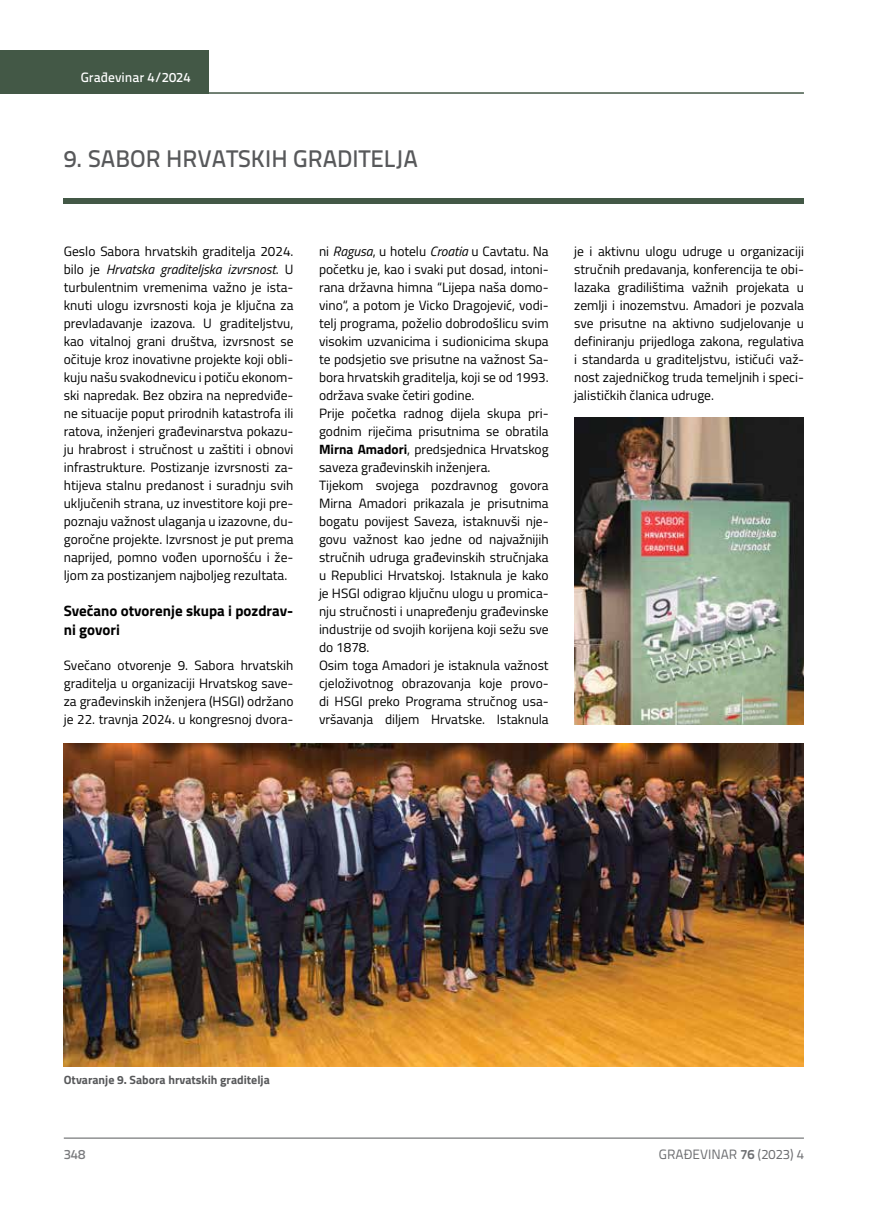
<style>
.page{position:relative;width:872px;height:1212px;background:#fff}
.page>*{position:absolute;margin:0;border:0;box-sizing:border-box;transform-origin:0 0}
.t1{font:500 24px "Titillium Text 22 L";color:#58595b}
.t2{font:700 15px/19.5px "Titillium";color:#000}
.t3{font:13.5px/18px "Titillium";color:#000;text-align:justify}
.t4{font:13.5px "Titillium Text 22 L";color:#6d6e71}
.t5{font:500 13.5px "Titillium Text 22 L";color:#fff}
.t6{font:500 13.5px "Titillium Text 22 L";color:#797a7d}
.t7{font:700 12px "Titillium";color:#58595b}
.s1{font-style:italic}
.s2{font-weight:700}
</style>
<div class="page">
<hr style="left:64px;top:1138px;width:740px;height:1px;background:#58595b">
<div style="left:0;top:50px;width:208px;height:44px;background:#435846"></div>
<hr style="left:0;top:92px;width:804px;height:2px;background:#435846">
<div style="left:64px;top:198px;width:740px;height:5px;background:#435846"></div>
<img style="left:64px;top:744px;width:740px;height:322px">
<img style="left:574px;top:418px;width:230px;height:306px">
<p class="t5" style="left:81px;top:67px;width:111px">Građevinar 4/2024</p>
<h1 class="t1" style="left:64px;top:140px;width:356px">9. SABOR HRVATSKIH GRADITELJA</h1>
<p class="t3" style="left:64px;top:241px;width:231px">Geslo Sabora hrvatskih graditelja 2024. bilo je <span class="s1">Hrvatska graditeljska izvrsnost</span>. U turbulentnim vremenima važno je ista&shy;knuti ulogu izvrsnosti koja je ključna za prevladavanje izazova. U graditeljstvu, kao vitalnoj grani društva, izvrsnost se očituje kroz inovativne projekte koji obli&shy;kuju našu svakodnevicu i potiču ekonom&shy;ski napredak. Bez obzira na nepredviđe&shy;ne situacije poput prirodnih katastrofa ili ratova, inženjeri građevinarstva pokazu&shy;ju hrabrost i stručnost u zaštiti i obnovi infrastrukture. Postizanje izvrsnosti za&shy;htijeva stalnu predanost i suradnju svih uključenih strana, uz investitore koji pre&shy;poznaju važnost ulaganja u izazovne, du&shy;goročne projekte. Izvrsnost je put prema naprijed, pomno vođen upornošću i že&shy;ljom za postizanjem najboljeg rezultata.</p>
<p class="t2" style="left:64px;top:600px;width:231px">Svečano otvorenje skupa i pozdrav&shy;ni govori</p>
<p class="t3" style="left:64px;top:656px;width:231px">Svečano otvorenje 9. Sabora hrvatskih graditelja u organizaciji Hrvatskog save&shy;za građevinskih inženjera (HSGI) održano je 22. travnja 2024. u kongresnoj dvora-</p>
<p class="t3" style="left:319px;top:241px;width:231px;text-align:left">ni <span class="s1">Ragusa</span>, u hotelu <span class="s1">Croatia</span> u Cavtatu. Na početku je, kao i svaki put dosad, intoni&shy;rana državna himna “Lijepa naša domo&shy;vino“, a potom je Vicko Dragojević, vodi&shy;telj programa, poželio dobrodošlicu svim visokim uzvanicima i sudionicima skupa te podsjetio sve prisutne na važnost Sa&shy;bora hrvatskih graditelja, koji se od 1993. održava svake četiri godine.<br>Prije početka radnog dijela skupa pri&shy;godnim riječima prisutnima se obratila <span class="s2">Mirna Amadori</span>, predsjednica Hrvatskog saveza građevinskih inženjera.<br>Tijekom svojega pozdravnog govora Mirna Amadori prikazala je prisutnima bogatu povijest Saveza, istaknuvši nje&shy;govu važnost kao jedne od najvažnijih stručnih udruga građevinskih stručnjaka u Republici Hrvatskoj. Istaknula je kako je HSGI odigrao ključnu ulogu u promica&shy;nju stručnosti i unapređenju građevinske industrije od svojih korijena koji sežu sve do 1878.<br>Osim toga Amadori je istaknula važnost cjeloživotnog obrazovanja koje provo&shy;di HSGI preko Programa stručnog usa&shy;vršavanja diljem Hrvatske. Istaknula</p>
<p class="t3" style="left:574px;top:241px;width:231px">je i aktivnu ulogu udruge u organizaciji stručnih predavanja, konferencija te obi&shy;lazaka gradilištima važnih projekata u zemlji i inozemstvu. Amadori je pozvala sve prisutne na aktivno sudjelovanje u definiranju prijedloga zakona, regulativa i standarda u graditeljstvu, ističući važ&shy;nost zajedničkog truda temeljnih i speci&shy;jalističkih članica udruge.</p>
<p class="t7" style="left:64px;top:1071px;width:207px">Otvaranje 9. Sabora hrvatskih graditelja</p>
<p class="t6" style="left:64px;top:1144px;width:23px">348</p>
<p class="t4" style="left:659px;top:1144px;width:146px">GRAĐEVINAR <span class="s2">76</span> (2023) 4</p>
</div>
